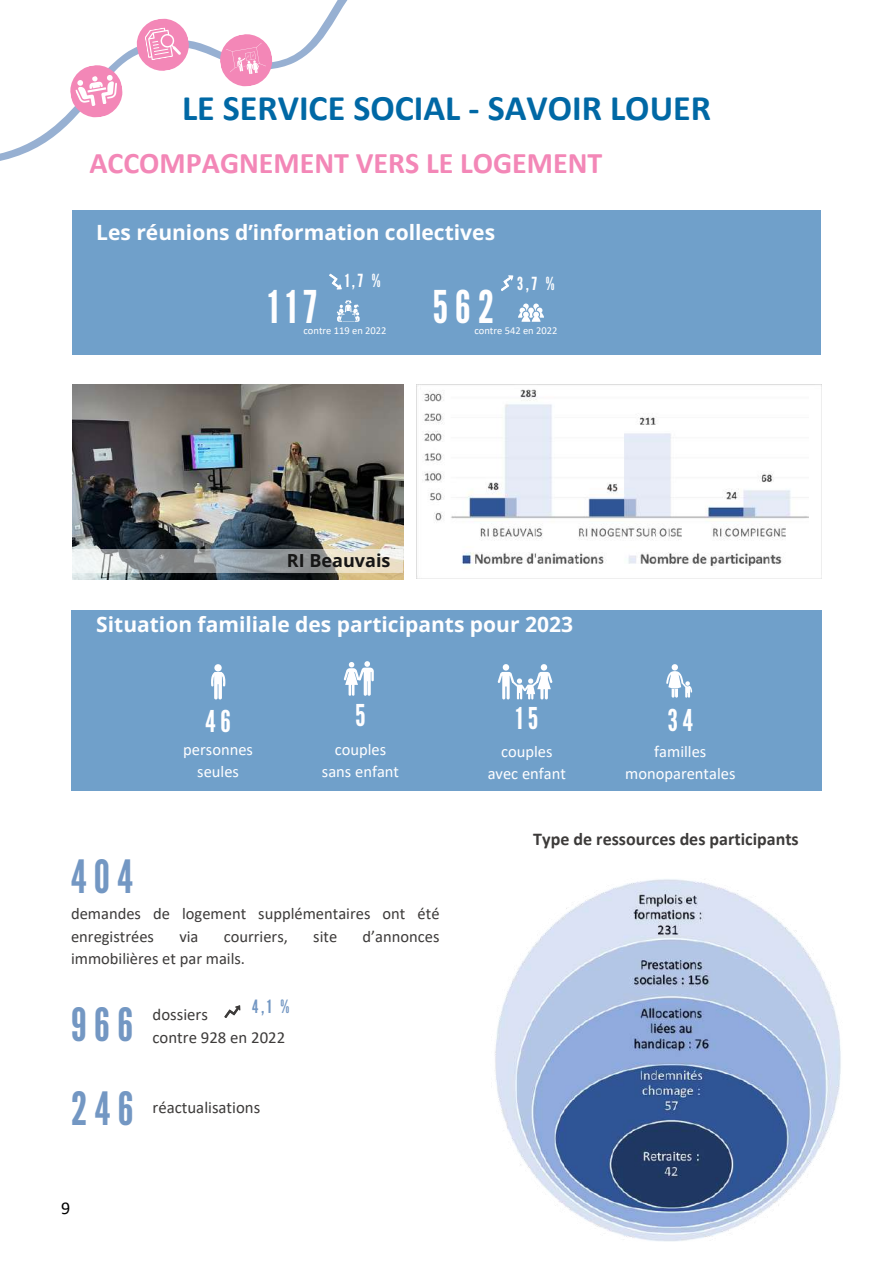
<style>
.page{position:relative;width:894px;height:1264px;background:#fff}
.page>*{position:absolute;margin:0;border:0;box-sizing:border-box;transform-origin:0 0}
.t1{font:45.75px "League Gothic";letter-spacing:.165em;color:#7397c3}
.t2{font:45px "League Gothic";letter-spacing:.165em;color:#fefeff}
.t3{font:700 36px "Calibri";color:#0068a5}
.t4{font:700 30px "Calibri";color:#f387b7}
.t5{font:30px "League Gothic";color:#fefeff}
.t6{font:700 21px "Open Sans";color:#fefeff}
.t7{font:18.3px "League Gothic";color:#7397c3}
.t8{font:700 18px "Calibri";color:#3d3b3a}
.t9{font:700 18px "Open Sans";color:#161616}
.t10{font:18px "League Gothic";color:#fefeff}
.t11{font:18px "Calibri";color:#000}
.t12{font:16.8px/22.8px "Calibri";color:#3d3b3a}
.t13{font:16.5px/22.5px "Calibri";color:#3d3b3a}
.t14{font:16.5px/22.5px "Calibri";color:#fefeff;text-align:center}
.t15{font:10.5px "Calibri";color:#fefeff}
</style>
<div class="page">
<svg style="left:0;top:0;width:348px;height:161px"></svg>
<svg style="left:68px;top:63px;width:56px;height:56px"></svg>
<svg style="left:135px;top:17px;width:56px;height:56px"></svg>
<svg style="left:218px;top:32px;width:56px;height:56px"></svg>
<div style="left:72px;top:210px;width:748px;height:145px;background:#70a0ca"></div>
<svg style="left:501px;top:275px;width:12px;height:16px"></svg>
<svg style="left:518px;top:303px;width:25px;height:18px"></svg>
<svg style="left:337px;top:300px;width:22px;height:22px"></svg>
<svg style="left:329px;top:274px;width:12px;height:15px"></svg>
<img style="left:72px;top:384px;width:331px;height:195px">
<svg style="left:224px;top:1005px;width:16px;height:12px"></svg>
<svg style="left:72px;top:549px;width:331px;height:23px;background:#b0b3b0"></svg>
<div style="left:71px;top:610px;width:749px;height:180px;background:#70a0ca"></div>
<svg style="left:497px;top:664px;width:55px;height:35px"></svg>
<svg style="left:211px;top:672px;width:15px;height:27px"></svg>
<div style="left:214px;top:664px;width:8px;height:7px;background:#fefeff;border-radius:50%"></div>
<svg style="left:344px;top:661px;width:29px;height:35px"></svg>
<svg style="left:666px;top:664px;width:26px;height:33px"></svg>
<img style="left:416px;top:384px;width:405px;height:194px">
<img style="left:495px;top:879px;width:346px;height:362px">
<h3 class="t3" style="left:182px;top:92px;width:530px">LE SERVICE SOCIAL - SAVOIR LOUER</h3>
<h3 class="t4" style="left:89px;top:150px;width:514px">ACCOMPAGNEMENT VERS LE LOGEMENT</h3>
<p class="t6" style="left:96px;top:217px;width:400px">Les réunions d’information collectives</p>
<p class="t10" style="left:345px;top:270px;width:37px">1,7 %</p>
<p class="t15" style="left:303px;top:326px;width:84px">contre 119 en 2022</p>
<h2 class="t2" style="left:268px;top:281px;width:50px">117</h2>
<p class="t10" style="left:517px;top:273px;width:39px">3,7 %</p>
<p class="t15" style="left:474px;top:326px;width:84px">contre 542 en 2022</p>
<h2 class="t2" style="left:432px;top:281px;width:63px">562</h2>
<p class="t9" style="left:287px;top:547px;width:105px">RI Beauvais</p>
<p class="t6" style="left:96px;top:610px;width:478px">Situation familiale des participants pour 2023</p>
<h3 class="t5" style="left:205px;top:704px;width:27px">46</h3>
<p class="t14" style="left:183px;top:739px;width:71px">personnes seules</p>
<h3 class="t5" style="left:355px;top:698px;width:12px">5</h3>
<p class="t14" style="left:322px;top:739px;width:79px">couples sans enfant</p>
<h3 class="t5" style="left:515px;top:701px;width:24px">15</h3>
<p class="t14" style="left:487px;top:741px;width:80px">couples avec enfant</p>
<h3 class="t5" style="left:667px;top:703px;width:27px">34</h3>
<p class="t14" style="left:625px;top:741px;width:112px">familles monoparentales</p>
<h1 class="t1" style="left:71px;top:850px;width:63px">404</h1>
<p class="t13" style="left:71px;top:903px;width:370px">demandes de logement supplémentaires ont été enregistrées</p>
<p class="t13" style="left:179px;top:926px;width:21px">via</p>
<p class="t13" style="left:224px;top:926px;width:66px">courriers,</p>
<p class="t13" style="left:313px;top:926px;width:25px">site</p>
<p class="t13" style="left:362px;top:926px;width:78px">d’annonces</p>
<p class="t13" style="left:71px;top:948px;width:175px">immobilières et par mails.</p>
<h1 class="t1" style="left:71px;top:997px;width:64px">966</h1>
<h1 class="t1" style="left:71px;top:1082px;width:64px">246</h1>
<p class="t7" style="left:252px;top:996px;width:38px">4,1 %</p>
<p class="t12" style="left:152px;top:1004px;width:134px">dossiers<br>contre 928 en 2022</p>
<p class="t12" style="left:152px;top:1097px;width:109px">réactualisations</p>
<p class="t11" style="left:61px;top:1199px;width:11px">9</p>
<p class="t8" style="left:533px;top:831px;width:267px">Type de ressources des participants</p>
</div>
